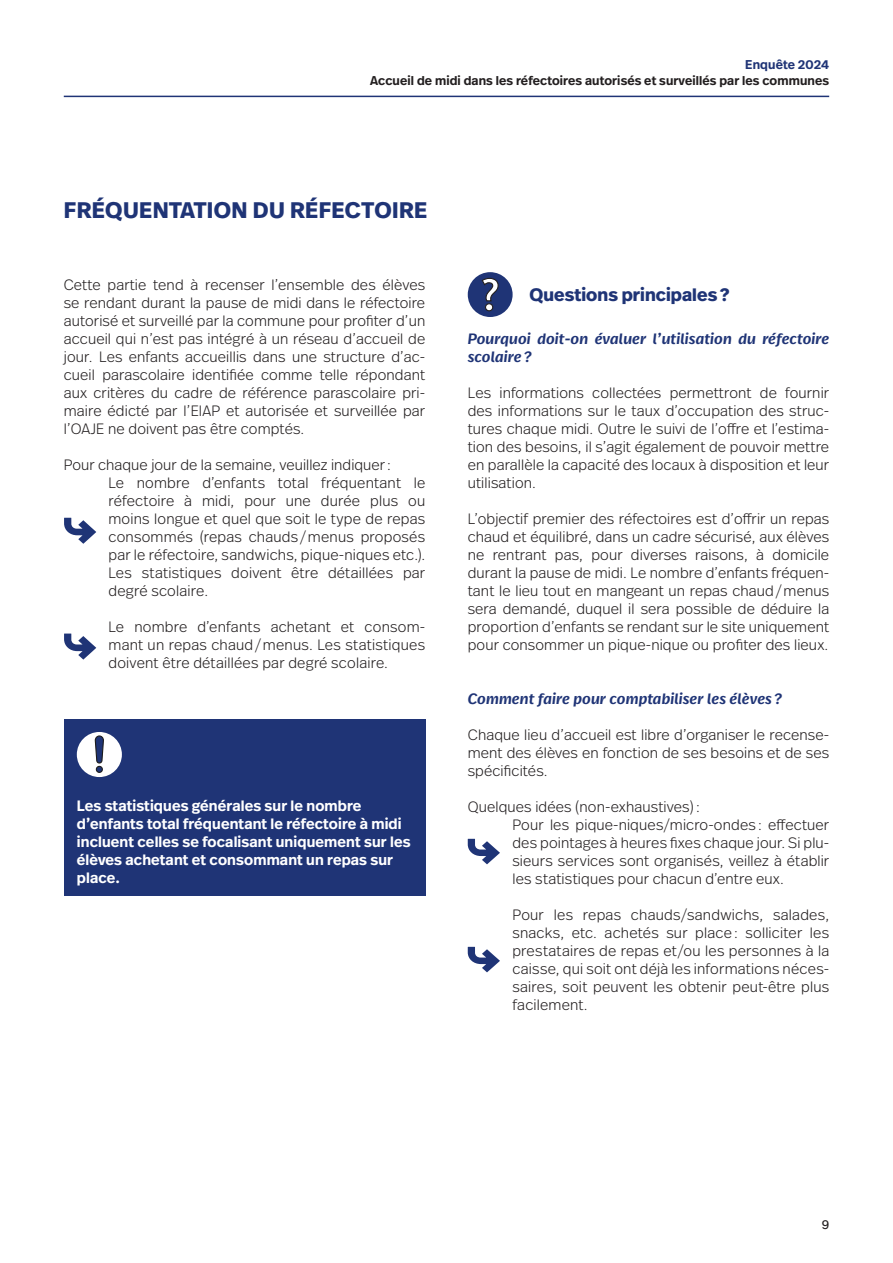
<style>
.page{position:relative;width:893px;height:1263px;background:#fff}
.page>*{position:absolute;margin:0;border:0;box-sizing:border-box;transform-origin:0 0}
.t1{font:700 22.5px "Real Head Pro";letter-spacing:.02em;color:#1f3476}
.t2{font:700 18px "Real Head Pro";letter-spacing:.005em;color:#1f3476}
.t3{font:300 15px/18px "Real Head Pro";letter-spacing:.01em;color:#231f20;text-align:justify}
.t4{font:600 15px/18px "Real Head Pro";letter-spacing:.01em;color:#fff}
.t5{font:italic 600 15px/18px "Real Head Pro";letter-spacing:.015em;color:#1f3476}
.t6{font:600 12.75px "Real Head Pro";letter-spacing:.01em;color:#231f20}
.t7{font:600 12.75px "Real Head Pro";letter-spacing:.01em;color:#1f3476}
.t8{font:12.75px "Real Head Pro";color:#231f20}
</style>
<div class="page">
<hr style="left:64px;top:96px;width:765px;height:1px;background:#1f3476">
<div style="left:64px;top:719px;width:361px;height:177px;background:#1f3476"></div>
<div style="left:77px;top:732px;width:45px;height:45px;background:#fff;border-radius:50%"></div>
<svg style="left:94px;top:735px;width:10px;height:36px"></svg>
<div style="left:96px;top:766px;width:7px;height:7px;border:1px solid #1c1c1c;border-radius:3px"></div>
<div style="left:468px;top:272px;width:45px;height:45px;background:#1f3476;border-radius:50%"></div>
<svg style="left:481px;top:277px;width:18px;height:35px"></svg>
<svg style="left:468px;top:839px;width:32px;height:25px"></svg>
<svg style="left:468px;top:947px;width:32px;height:25px"></svg>
<svg style="left:64px;top:518px;width:32px;height:26px"></svg>
<svg style="left:64px;top:633px;width:32px;height:26px"></svg>
<p class="t7" style="left:745px;top:55px;width:85px">Enquête 2024</p>
<p class="t6" style="left:370px;top:72px;width:461px">Accueil de midi dans les réfectoires autorisés et surveillés par les communes</p>
<h1 class="t1" style="left:64px;top:193px;width:365px">FRÉQUENTATION DU RÉFECTOIRE</h1>
<p class="t3" style="left:64px;top:275px;width:363px">Cette partie tend à recenser l’ensemble des élèves se rendant durant la pause de midi dans le réfectoire autorisé et surveillé par la commune pour profiter d’un accueil qui n’est pas intégré à un réseau d’accueil de jour. Les enfants accueillis dans une structure d’ac&shy;cueil parascolaire identifiée comme telle répondant aux critères du cadre de référence parascolaire pri&shy;maire édicté par l’EIAP et autorisée et surveillée par l’OAJE ne doivent pas être comptés.</p>
<p class="t3" style="left:108px;top:455px;width:318px;text-align:left;text-indent:-45px">Pour chaque jour de la semaine, veuillez indiquer:<br>Le nombre d’enfants total fréquentant le réfectoire à midi, pour une durée plus ou moins longue et quel que soit le type de repas consommés (repas chauds/menus proposés par le réfectoire, sandwichs, pique-niques etc.).<br>Les statistiques doivent être détaillées par degré scolaire.</p>
<p class="t3" style="left:108px;top:617px;width:318px">Le nombre d’enfants achetant et consom&shy;mant un repas chaud/menus. Les statistiques doivent être détaillées par degré scolaire.</p>
<p class="t4" style="left:77px;top:797px;width:335px">Les statistiques générales sur le nombre d’enfants total fréquentant le réfectoire à midi incluent celles se focalisant uniquement sur les élèves achetant et consommant un repas sur place.</p>
<p class="t2" style="left:530px;top:281px;width:201px">Questions principales?</p>
<p class="t5" style="left:468px;top:329px;width:363px">Pourquoi doit-on évaluer l’utilisation du réfectoire scolaire ?</p>
<p class="t3" style="left:468px;top:383px;width:363px">Les informations collectées permettront de fournir des informations sur le taux d’occupation des struc&shy;tures chaque midi. Outre le suivi de l’offre et l’estima&shy;tion des besoins, il s’agit également de pouvoir mettre en parallèle la capacité des locaux à disposition et leur utilisation.</p>
<p class="t3" style="left:468px;top:509px;width:363px">L’objectif premier des réfectoires est d’offrir un repas chaud et équilibré, dans un cadre sécurisé, aux élèves ne rentrant pas, pour diverses raisons, à domicile durant la pause de midi. Le nombre d’enfants fréquen&shy;tant le lieu tout en mangeant un repas chaud/menus sera demandé, duquel il sera possible de déduire la proportion d’enfants se rendant sur le site uniquement pour consommer un pique-nique ou profiter des lieux.</p>
<p class="t5" style="left:468px;top:689px;width:316px">Comment faire pour comptabiliser les élèves ?</p>
<p class="t3" style="left:468px;top:725px;width:363px">Chaque lieu d’accueil est libre d’organiser le recense&shy;ment des élèves en fonction de ses besoins et de ses spécificités.</p>
<p class="t3" style="left:512px;top:797px;width:318px;text-align:left;text-indent:-45px">Quelques idées (non-exhaustives) :<br>Pour les pique-niques/micro-ondes : effectuer des pointages à heures fixes chaque jour. Si plu&shy;sieurs services sont organisés, veillez à établir les statistiques pour chacun d’entre eux.</p>
<p class="t3" style="left:512px;top:905px;width:318px">Pour les repas chauds/sandwichs, salades, snacks, etc. achetés sur place : solliciter les prestataires de repas et/ou les personnes à la caisse, qui soit ont déjà les informations néces&shy;saires, soit peuvent les obtenir peut-être plus facilement.</p>
<p class="t8" style="left:822px;top:1216px;width:9px">9</p>
</div>
